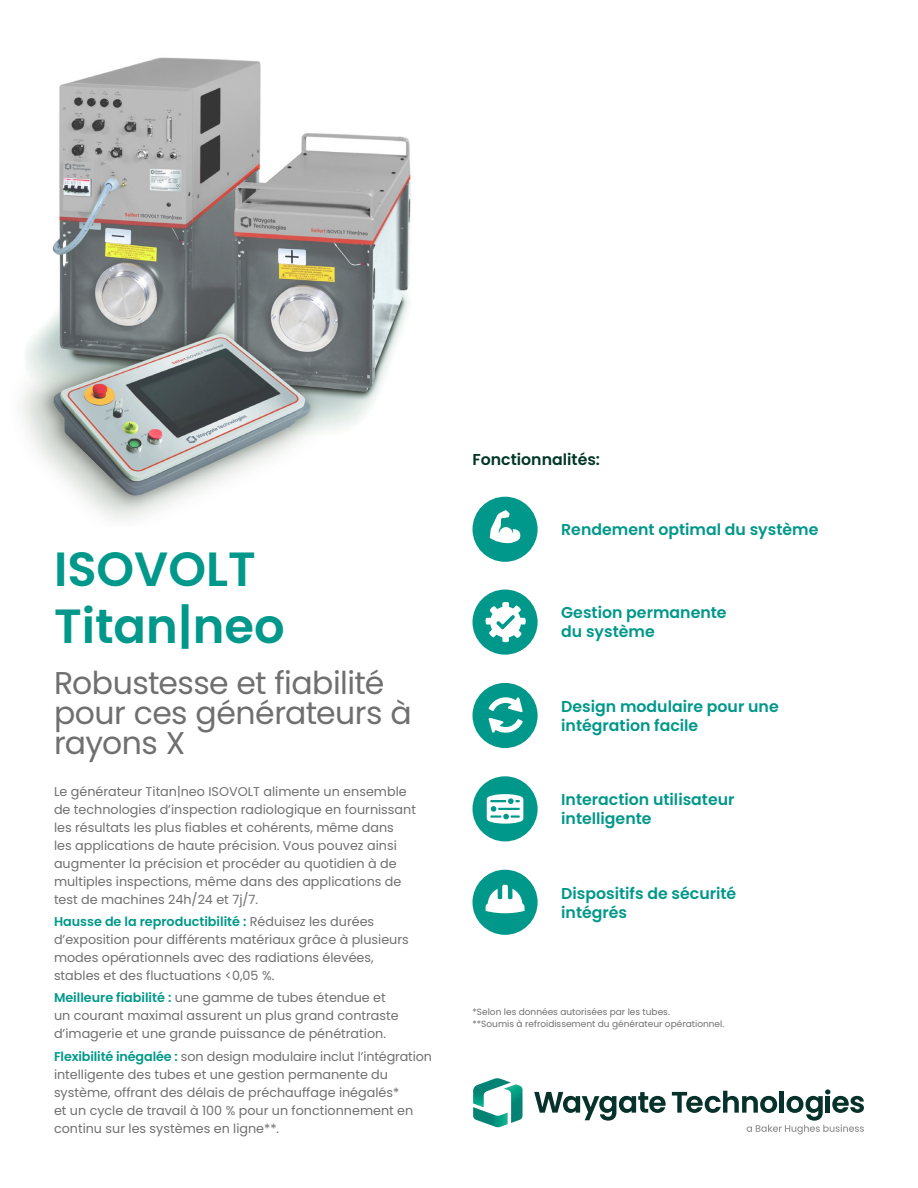
<style>
.page{position:relative;width:918px;height:1188px;background:#fff}
.page>*{position:absolute;margin:0;border:0;box-sizing:border-box;transform-origin:0 0}
.t1{font:600 48px/57.6px "Poppins";color:#00988a}
.t2{font:31.5px/30px "Poppins";letter-spacing:-.015em;color:#706f6f}
.t3{font:600 15.75px/18.9px "Poppins";color:#00988a}
.t4{font:600 15.75px "Poppins";color:#003626}
.t5{font:12.75px/18px "Poppins";color:#706f6f}
.t6{font:9px/12px "Poppins";color:#706f6f}
.s1{font-weight:600;color:#00988a}
</style>
<div class="page">
<img style="left:22px;top:57px;width:389px;height:463px">
<div style="left:473px;top:497px;width:65px;height:65px;background:#00988a;border-radius:50%"></div>
<div style="left:473px;top:590px;width:65px;height:65px;background:#00988a;border-radius:50%"></div>
<div style="left:473px;top:683px;width:65px;height:65px;background:#00988a;border-radius:50%"></div>
<div style="left:473px;top:776px;width:65px;height:65px;background:#00988a;border-radius:50%"></div>
<div style="left:473px;top:870px;width:65px;height:65px;background:#00988a;border-radius:50%"></div>
<svg style="left:490px;top:510px;width:31px;height:33px"></svg>
<svg style="left:485px;top:602px;width:41px;height:40px"></svg>
<svg style="left:488px;top:718px;width:35px;height:15px"></svg>
<svg style="left:489px;top:697px;width:34px;height:15px"></svg>
<svg style="left:487px;top:794px;width:36px;height:30px"></svg>
<svg style="left:486px;top:885px;width:39px;height:28px"></svg>
<svg style="left:473px;top:1078px;width:50px;height:49px"></svg>
<svg style="left:534px;top:1092px;width:132px;height:29px"></svg>
<svg style="left:672px;top:1089px;width:192px;height:45px"></svg>
<h1 class="t1" style="left:54px;top:541px;width:232px">ISOVOLT<br>Titan|neo</h1>
<h2 class="t2" style="left:54px;top:668px;width:359px">Robustesse et fiabilité pour ces générateurs à rayons X</h2>
<p class="t5" style="left:54px;top:782px;width:364px">Le générateur Titan|neo ISOVOLT alimente un ensemble de technologies d’inspection radiologique en fournissant les résultats les plus fiables et cohérents, même dans<br>les applications de haute précision. Vous pouvez ainsi augmenter la précision et procéder au quotidien à de multiples inspections, même dans des applications de test de machines 24h/24 et 7j/7.</p>
<p class="t5" style="left:54px;top:913px;width:356px"><span class="s1">Hausse de la reproductibilité :</span> Réduisez les durées d’exposition pour différents matériaux grâce à plusieurs modes opérationnels avec des radiations élevées, stables et des fluctuations &lt;0,05 %.</p>
<p class="t5" style="left:54px;top:989px;width:346px"><span class="s1">Meilleure fiabilité :</span> une gamme de tubes étendue et un courant maximal assurent un plus grand contraste d’imagerie et une grande puissance de pénétration.</p>
<p class="t5" style="left:54px;top:1047px;width:380px"><span class="s1">Flexibilité inégalée :</span> son design modulaire inclut l’intégration intelligente des tubes et une gestion permanente du système, offrant des délais de préchauffage inégalés*<br>et un cycle de travail à 100 % pour un fonctionnement en continu sur les systèmes en ligne**.</p>
<p class="t4" style="left:472px;top:450px;width:129px">Fonctionnalités:</p>
<p class="t3" style="left:561px;top:520px;width:259px">Rendement optimal du système</p>
<p class="t3" style="left:561px;top:603px;width:167px">Gestion permanente du système</p>
<p class="t3" style="left:561px;top:698px;width:219px">Design modulaire pour une intégration facile</p>
<p class="t3" style="left:561px;top:790px;width:175px">Interaction utilisateur intelligente</p>
<p class="t3" style="left:561px;top:884px;width:177px">Dispositifs de sécurité intégrés</p>
<p class="t6" style="left:472px;top:1005px;width:253px">*Selon les données autorisées par les tubes.<br>**Soumis à refroidissement du générateur opérationnel.</p>
</div>
